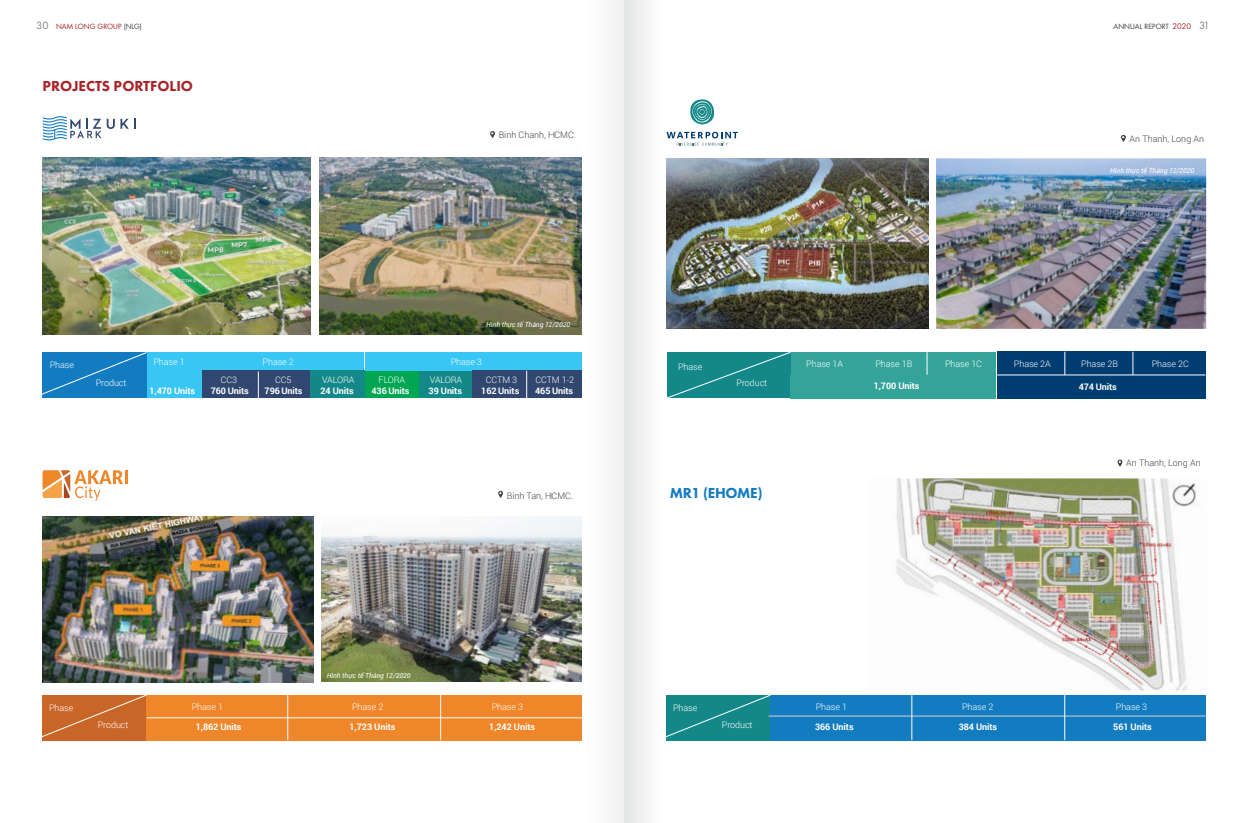
<style>
.page{position:relative;width:1248px;height:823px;background:#fff}
.page>*{position:absolute;margin:0;border:0;box-sizing:border-box;transform-origin:0 0}
.t1{font:700 15px "SVN Futura";color:#a82428}
.t2{font:700 15px "SVN Futura";letter-spacing:-.025em;color:#137cc1}
.t3{font:300 9px "Roboto";letter-spacing:-.01em;color:#fff}
.t4{font:700 9px "Roboto";letter-spacing:-.01em;color:#fff}
.t5{font:300 9px "Roboto";color:#414042}
.t6{font:italic 7px "Roboto";color:#fff}
.t7{font:7px "SVN Futura";color:#a82428}
.t8{font:7px "SVN Futura";color:#414042}
.s1{font-size:11px;color:#808285}
.s2{color:#414042}
.s3{font-size:7.5px;color:#a82428}
</style>
<div class="page">
<div style="left:790px;top:352px;width:68px;height:22px;background:#34a49a"></div>
<div style="left:859px;top:352px;width:137px;height:22px;background:#34a49a"></div>
<svg style="left:926px;top:352px;width:1px;height:22px"></svg>
<img style="left:696px;top:158px;width:232px;height:170px">
<img style="left:43px;top:516px;width:270px;height:166px">
<img style="left:896px;top:478px;width:300px;height:212px">
<svg style="left:107px;top:119px;width:29px;height:10px"></svg>
<svg style="left:43px;top:116px;width:58px;height:24px"></svg>
<div style="left:42px;top:352px;width:105px;height:46px;background:#137cc1"></div>
<div style="left:42px;top:694px;width:104px;height:46px;background:#ca6528"></div>
<div style="left:666px;top:694px;width:104px;height:46px;background:#148889"></div>
<div style="left:147px;top:352px;width:55px;height:46px;background:#38c6f4"></div>
<div style="left:147px;top:694px;width:434px;height:46px;background:#f0862a"></div>
<div style="left:770px;top:694px;width:435px;height:46px;background:#137cc1"></div>
<div style="left:202px;top:352px;width:162px;height:18px;background:#38c6f4"></div>
<div style="left:202px;top:370px;width:108px;height:28px;background:#31476f"></div>
<div style="left:310px;top:370px;width:54px;height:28px;background:#148889"></div>
<div style="left:418px;top:370px;width:54px;height:28px;background:#148889"></div>
<div style="left:791px;top:375px;width:205px;height:23px;background:#34a49a"></div>
<div style="left:364px;top:370px;width:54px;height:28px;background:#00a651"></div>
<div style="left:365px;top:352px;width:216px;height:18px;background:#38c6f4"></div>
<div style="left:472px;top:370px;width:109px;height:28px;background:#31476f"></div>
<div style="left:996px;top:351px;width:209px;height:47px;background:#003d71"></div>
<hr style="left:768px;top:715px;width:437px;height:1px;background:#cfd1d2">
<hr style="left:147px;top:717px;width:437px;height:1px;background:#fff">
<svg style="left:42px;top:352px;width:105px;height:42px"></svg>
<div style="left:696px;top:352px;width:94px;height:46px;background:#148889"></div>
<svg style="left:42px;top:694px;width:105px;height:43px"></svg>
<svg style="left:696px;top:694px;width:75px;height:32px"></svg>
<svg style="left:258px;top:371px;width:1px;height:27px"></svg>
<svg style="left:526px;top:370px;width:1px;height:28px"></svg>
<svg style="left:1064px;top:351px;width:1px;height:23px"></svg>
<svg style="left:1132px;top:351px;width:1px;height:23px"></svg>
<hr style="left:996px;top:352px;width:1px;height:45px;background:#fff">
<svg style="left:43px;top:470px;width:84px;height:30px"></svg>
<svg style="left:696px;top:99px;width:18px;height:25px"></svg>
<svg style="left:696px;top:132px;width:41px;height:13px"></svg>
<hr style="left:287px;top:694px;width:1px;height:45px;background:#fff">
<hr style="left:440px;top:694px;width:1px;height:45px;background:#fff">
<hr style="left:911px;top:694px;width:1px;height:45px;background:#fff">
<hr style="left:1064px;top:694px;width:1px;height:45px;background:#fff">
<img style="left:936px;top:158px;width:269px;height:170px">
<img style="left:43px;top:158px;width:267px;height:176px">
<img style="left:319px;top:158px;width:232px;height:176px">
<img style="left:322px;top:516px;width:229px;height:165px">
<hr style="left:997px;top:374px;width:208px;height:1px;background:#fff">
<div style="left:996px;top:375px;width:209px;height:23px;background:#003d71"></div>
<svg style="left:1121px;top:135px;width:4px;height:7px"></svg>
<svg style="left:1117px;top:459px;width:5px;height:7px"></svg>
<svg style="left:490px;top:131px;width:5px;height:7px"></svg>
<svg style="left:498px;top:491px;width:5px;height:6px"></svg>
<svg style="left:624px;top:0;width:72px;height:822px"></svg>
<svg style="left:551px;top:0;width:73px;height:822px"></svg>
<p class="t7" style="left:36px;top:21px;width:107px"><span class="s1">30</span> NAM LONG GROUP <span class="s2">(NLG)</span></p>
<p class="t8" style="left:1113px;top:21px;width:98px">ANNUAL REPORT <span class="s3">2020</span> <span class="s1">31</span></p>
<h1 class="t1" style="left:43px;top:75px;width:152px">PROJECTS PORTFOLIO</h1>
<p class="t5" style="left:498px;top:128px;width:79px">Binh Chanh, HCMC.</p>
<p class="t6" style="left:486px;top:319px;width:85px">Hình thực tế Tháng 12/2020</p>
<p class="t5" style="left:1129px;top:132px;width:76px">An Thanh, Long An</p>
<p class="t6" style="left:1110px;top:165px;width:85px">Hình thực tế Tháng 12/2020</p>
<p class="t3" style="left:153px;top:355px;width:33px">Phase 1</p>
<p class="t3" style="left:262px;top:355px;width:33px">Phase 2</p>
<p class="t3" style="left:806px;top:357px;width:38px">Phase 1A</p>
<p class="t3" style="left:875px;top:357px;width:38px">Phase 1B</p>
<p class="t3" style="left:944px;top:357px;width:38px">Phase 1C</p>
<p class="t3" style="left:1013px;top:357px;width:38px">Phase 2A</p>
<p class="t3" style="left:1081px;top:357px;width:38px">Phase 2B</p>
<p class="t3" style="left:1151px;top:357px;width:38px">Phase 2C</p>
<p class="t3" style="left:450px;top:355px;width:33px">Phase 3</p>
<p class="t3" style="left:50px;top:359px;width:26px">Phase</p>
<p class="t3" style="left:678px;top:360px;width:26px">Phase</p>
<p class="t3" style="left:221px;top:373px;width:18px">CC3</p>
<p class="t3" style="left:275px;top:373px;width:18px">CC5</p>
<p class="t3" style="left:322px;top:373px;width:34px">VALORA</p>
<p class="t3" style="left:378px;top:373px;width:28px">FLORA</p>
<p class="t3" style="left:430px;top:373px;width:34px">VALORA</p>
<p class="t3" style="left:486px;top:373px;width:33px">CCTM 3</p>
<p class="t3" style="left:535px;top:373px;width:40px">CCTM 1-2</p>
<p class="t3" style="left:96px;top:376px;width:32px">Product</p>
<p class="t3" style="left:736px;top:376px;width:32px">Product</p>
<p class="t4" style="left:149px;top:384px;width:47px">1,470 Units</p>
<p class="t4" style="left:211px;top:384px;width:39px">760 Units</p>
<p class="t4" style="left:264px;top:384px;width:39px">796 Units</p>
<p class="t4" style="left:320px;top:384px;width:35px">24 Units</p>
<p class="t4" style="left:371px;top:384px;width:39px">436 Units</p>
<p class="t4" style="left:428px;top:384px;width:35px">39 Units</p>
<p class="t4" style="left:481px;top:384px;width:39px">162 Units</p>
<p class="t4" style="left:535px;top:384px;width:39px">465 Units</p>
<p class="t6" style="left:327px;top:669px;width:85px">Hình thực tế Tháng 12/2020</p>
<p class="t5" style="left:506px;top:489px;width:68px">Binh Tan, HCMC.</p>
<h1 class="t2" style="left:669px;top:481px;width:94px">MR1 (EHOME)</h1>
<p class="t4" style="left:873px;top:379px;width:47px">1,700 Units</p>
<p class="t4" style="left:1078px;top:380px;width:39px">474 Units</p>
<p class="t5" style="left:1126px;top:456px;width:76px">An Thanh, Long An</p>
<p class="t3" style="left:192px;top:700px;width:33px">Phase 1</p>
<p class="t3" style="left:352px;top:700px;width:33px">Phase 2</p>
<p class="t3" style="left:491px;top:700px;width:33px">Phase 3</p>
<p class="t3" style="left:815px;top:700px;width:33px">Phase 1</p>
<p class="t3" style="left:962px;top:700px;width:33px">Phase 2</p>
<p class="t3" style="left:1115px;top:700px;width:33px">Phase 3</p>
<p class="t3" style="left:49px;top:701px;width:26px">Phase</p>
<p class="t3" style="left:673px;top:701px;width:26px">Phase</p>
<p class="t3" style="left:98px;top:718px;width:32px">Product</p>
<p class="t3" style="left:721px;top:718px;width:32px">Product</p>
<p class="t4" style="left:196px;top:719px;width:47px">1,862 Units</p>
<p class="t4" style="left:349px;top:719px;width:47px">1,723 Units</p>
<p class="t4" style="left:489px;top:719px;width:47px">1,242 Units</p>
<p class="t4" style="left:815px;top:719px;width:40px">366 Units</p>
<p class="t4" style="left:958px;top:719px;width:40px">384 Units</p>
<p class="t4" style="left:1113px;top:719px;width:40px">561 Units</p>
</div>
